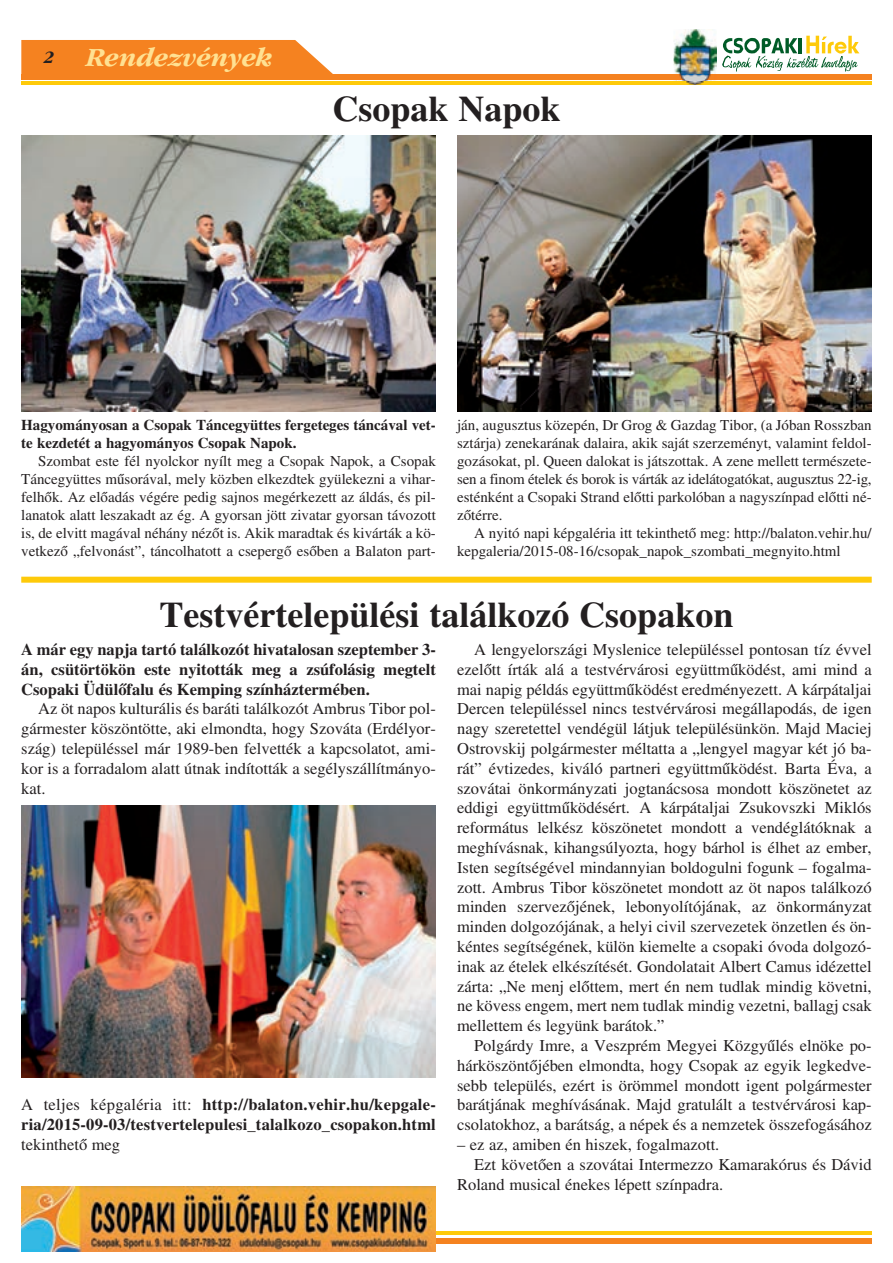
<style>
.page{position:relative;width:893px;height:1263px;background:#fff}
.page>*{position:absolute;margin:0;border:0;box-sizing:border-box;transform-origin:0 0}
.t1{font:36px "Hu Times Bold";color:#231f20}
.t2{font:italic 27px "Garamond HU Bold";letter-spacing:-.01em;color:#ffe192}
.t3{font:16.5px/19.8px "Hu Times Roman";color:#231f20;text-align:justify}
.t4{font:16.5px/19.8px "Hu Times Bold";letter-spacing:.01em;color:#231f20;text-align:justify}
.t5{font:15px/18px "Hu Times Roman";color:#231f20;text-align:justify}
.t6{font:15px/18px "Hu Times Bold";color:#231f20}
.s1{font-size:18px;color:#231f20}
.s2{font-family:"Hu Times Roman"}
</style>
<div class="page">
<hr style="left:21px;top:82px;width:851px;height:3px;background:#feca0a">
<div style="left:21px;top:74px;width:851px;height:5px;background:#f58220"></div>
<div style="left:21px;top:40px;width:312px;height:34px;background:#f58220"></div>
<svg style="left:722px;top:36px;width:137px;height:36px"></svg>
<img style="left:674px;top:29px;width:43px;height:53px">
<img style="left:686px;top:82px;width:18px;height:3px">
<img style="left:674px;top:74px;width:43px;height:5px">
<div style="left:273px;top:1238px;width:599px;height:5px;background:#f58220"></div>
<hr style="left:273px;top:1231px;width:599px;height:3px;background:#feca0a">
<img style="left:21px;top:1186px;width:415px;height:65px">
<img style="left:21px;top:135px;width:415px;height:277px">
<img style="left:457px;top:135px;width:415px;height:277px">
<div style="left:21px;top:577px;width:851px;height:6px;background:#feca0a"></div>
<img style="left:21px;top:805px;width:415px;height:272px">
<h2 class="t2" style="left:44px;top:46px;width:230px"><span class="s1">2</span> Rendezvények</h2>
<h1 class="t1" style="left:332px;top:96px;width:229px">Csopak Napok</h1>
<p class="t6" style="left:21px;top:418px;width:416px">Hagyományosan a Csopak Táncegyüttes fergeteges táncával vet&shy;te kezdetét a hagyományos Csopak Napok.</p>
<p class="t5" style="left:21px;top:454px;width:416px;text-indent:17px">Szombat este fél nyolckor nyílt meg a Csopak Napok, a Csopak Táncegyüttes mûsorával, mely közben elkezdtek gyülekezni a vihar&shy;felhõk. Az elõadás végére pedig sajnos megérkezett az áldás, és pil&shy;lanatok alatt leszakadt az ég. A gyorsan jött zivatar gyorsan távozott is, de elvitt magával néhány nézõt is. Akik maradtak és kivárták a kö&shy;vetkezõ „felvonást”, táncolhatott a csepergõ esõben a Balaton part-</p>
<p class="t5" style="left:457px;top:418px;width:416px">ján, augusztus közepén, Dr Grog &amp; Gazdag Tibor, (a Jóban Rosszban sztárja) zenekarának dalaira, akik saját szerzeményt, valamint feldol&shy;gozásokat, pl. Queen dalokat is játszottak. A zene mellett természete&shy;sen a finom ételek és borok is várták az idelátogatókat, augusztus 22-ig, esténként a Csopaki Strand elõtti parkolóban a nagyszínpad elõtti né&shy;zõtérre.</p>
<p class="t5" style="left:457px;top:526px;width:416px;text-indent:17px">A nyitó napi képgaléria itt tekinthetõ meg: http://balaton.vehir.hu/ kepgaleria/2015-08-16/csopak_napok_szombati_megnyito.html</p>
<h1 class="t1" style="left:160px;top:602px;width:575px">Testvértelepülési találkozó Csopakon</h1>
<p class="t4" style="left:21px;top:641px;width:416px">A már egy napja tartó találkozót hivatalosan szeptember 3- án, csütörtökön este nyitották meg a zsúfolásig megtelt Csopaki Üdülõfalu és Kemping színháztermében.</p>
<p class="t3" style="left:21px;top:700px;width:416px;text-indent:17px">Az öt napos kulturális és baráti találkozót Ambrus Tibor pol&shy;gármester köszöntötte, aki elmondta, hogy Szováta (Erdélyor&shy;szág) településsel már 1989-ben felvették a kapcsolatot, ami&shy;kor is a forradalom alatt útnak indították a segélyszállítmányo&shy;kat.</p>
<p class="t4" style="left:21px;top:1096px;width:416px"><span class="s2">A teljes képgaléria itt:</span> http://balaton.vehir.hu/kepgale&shy;ria/2015-09-03/testvertelepulesi_talalkozo_csopakon.html</p>
<p class="t3" style="left:21px;top:1136px;width:100px">tekinthetõ meg</p>
<p class="t3" style="left:457px;top:641px;width:416px;text-indent:17px">A lengyelországi Myslenice településsel pontosan tíz évvel ezelõtt írták alá a testvérvárosi együttmûködést, ami mind a mai napig példás együttmûködést eredményezett. A kárpátaljai Dercen településsel nincs testvérvárosi megállapodás, de igen nagy szeretettel vendégül látjuk településünkön. Majd Maciej Ostrovskij polgármester méltatta a „lengyel magyar két jó ba&shy;rát” évtizedes, kiváló partneri együttmûködést. Barta Éva, a szovátai önkormányzati jogtanácsosa mondott köszönetet az eddigi együttmûködésért. A kárpátaljai Zsukovszki Miklós református lelkész köszönetet mondott a vendéglátóknak a meghívásnak, kihangsúlyozta, hogy bárhol is élhet az ember, Isten segítségével mindannyian boldogulni fogunk – fogalma&shy;zott. Ambrus Tibor köszönetet mondott az öt napos találkozó minden szervezõjének, lebonyolítójának, az önkormányzat minden dolgozójának, a helyi civil szervezetek önzetlen és ön&shy;kéntes segítségének, külön kiemelte a csopaki óvoda dolgozó&shy;inak az ételek elkészítését. Gondolatait Albert Camus idézettel zárta: „Ne menj elõttem, mert én nem tudlak mindig követni, ne kövess engem, mert nem tudlak mindig vezetni, ballagj csak mellettem és legyünk barátok.”</p>
<p class="t3" style="left:457px;top:1037px;width:416px;text-indent:17px">Polgárdy Imre, a Veszprém Megyei Közgyûlés elnöke po&shy;hárköszöntõjében elmondta, hogy Csopak az egyik legkedve&shy;sebb település, ezért is örömmel mondott igent polgármester barátjának meghívásának. Majd gratulált a testvérvárosi kap&shy;csolatokhoz, a barátság, a népek és a nemzetek összefogásához</p>
<p class="t3" style="left:457px;top:1136px;width:264px">– ez az, amiben én hiszek, fogalmazott.</p>
<p class="t3" style="left:474px;top:1156px;width:399px">Ezt követõen a szovátai Intermezzo Kamarakórus és Dávid</p>
<p class="t3" style="left:457px;top:1176px;width:267px">Roland musical énekes lépett színpadra.</p>
</div>
